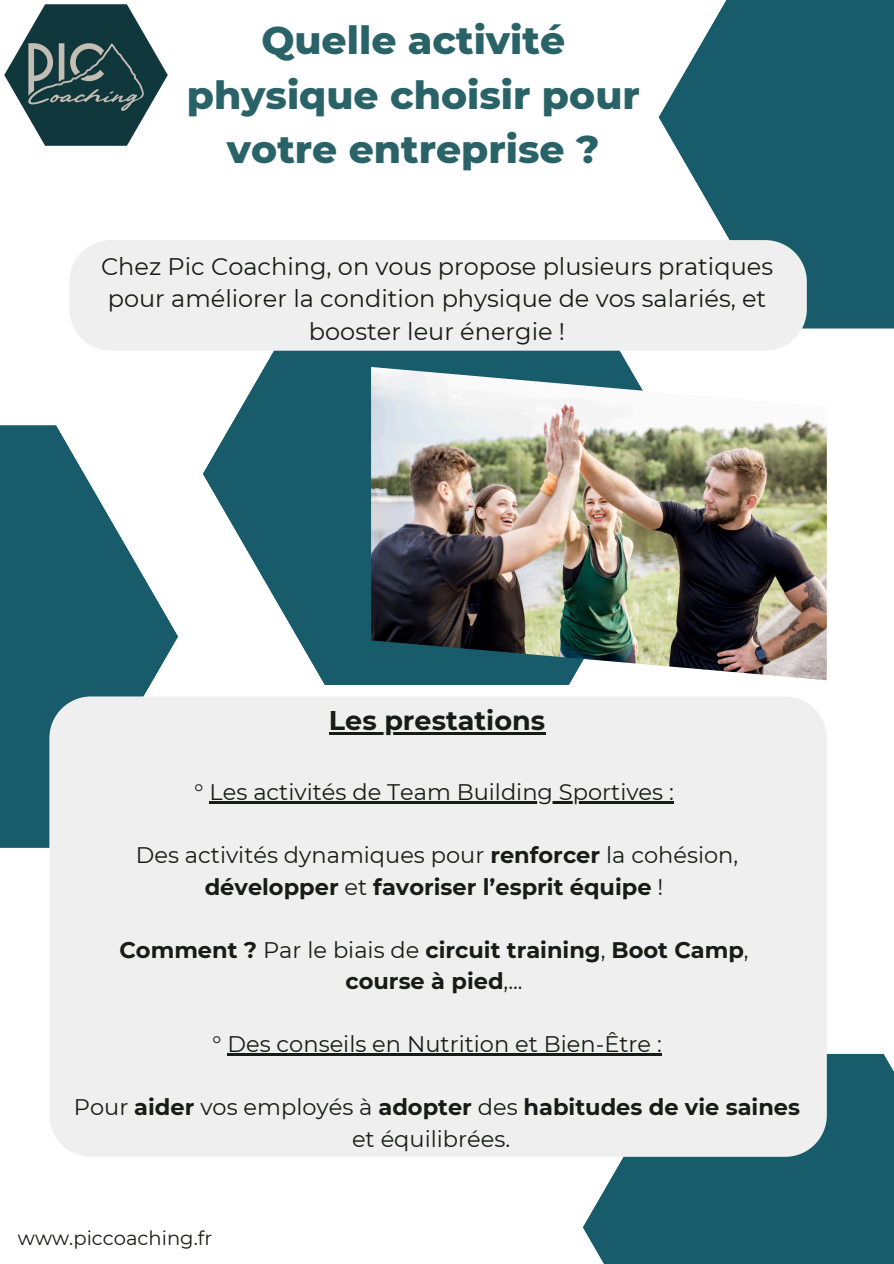
<style>
.page{position:relative;width:894px;height:1264px;background:#fff}
.page>*{position:absolute;margin:0;border:0;box-sizing:border-box;transform-origin:0 0}
.t1{font:800 39.15px/54.6px "Montserrat";color:#2a6367;text-align:center}
.t2{font:700 27px "Montserrat";color:#181b16}
.t3{font:24px/32.7px "Montserrat";color:#181b16;text-align:center}
.t4{font:700 22.5px "Montserrat";color:#181b16}
.t5{font:22.5px "Montserrat";color:#181b16}
.t6{font:19.5px "Montserrat";color:#181b16}
.s1{font-weight:700}
.s2{font-weight:400}
</style>
<div class="page">
<svg style="left:659px;top:0;width:234px;height:328px;background:#37717e"></svg>
<svg style="left:203px;top:351px;width:426px;height:334px"></svg>
<div style="left:583px;top:1053px;width:310px;height:210px;background:#185c6b"></div>
<svg style="left:0;top:425px;width:178px;height:422px"></svg>
<div style="left:70px;top:240px;width:736px;height:111px;background:#efefef"></div>
<div style="left:49px;top:696px;width:777px;height:460px;background:#efefef;border-radius:42px"></div>
<hr style="left:329px;top:732px;width:216px;height:3px;background:#181b16">
<hr style="left:209px;top:801px;width:464px;height:2px;background:#181b16">
<hr style="left:227px;top:1053px;width:434px;height:2px;background:#181b16">
<img style="left:371px;top:367px;width:455px;height:313px">
<img style="left:4px;top:4px;width:164px;height:142px">
<h3 class="t1" style="left:187px;top:13px;width:454px">Quelle activité physique choisir pour votre entreprise ?</h3>
<p class="t3" style="left:101px;top:249px;width:673px">Chez Pic Coaching, on vous propose plusieurs pratiques pour améliorer la condition physique de vos salariés, et booster leur énergie !</p>
<h1 class="t2" style="left:329px;top:704px;width:217px">Les prestations</h1>
<h3 class="t5" style="left:194px;top:778px;width:481px">° Les activités de Team Building Sportives :</h3>
<p class="t5" style="left:136px;top:841px;width:603px">Des activités dynamiques pour <span class="s1">renforcer</span> la cohésion,</p>
<h2 class="t4" style="left:205px;top:873px;width:460px">développer <span class="s2">et</span> favoriser l’esprit équipe <span class="s2">!</span></h2>
<h2 class="t4" style="left:119px;top:936px;width:630px">Comment ? <span class="s2">Par le biais de</span> circuit training<span class="s2">,</span> Boot Camp<span class="s2">,</span></h2>
<h3 class="t4" style="left:345px;top:967px;width:179px">course à pied<span class="s2">,...</span></h3>
<h3 class="t5" style="left:212px;top:1030px;width:451px">° Des conseils en Nutrition et Bien-Être :</h3>
<h3 class="t4" style="left:74px;top:1093px;width:727px"><span class="s2">Pour</span> aider <span class="s2">vos employés à</span> adopter <span class="s2">des</span> habitudes de vie saines</h3>
<h3 class="t5" style="left:352px;top:1125px;width:159px">et équilibrées.</h3>
<h3 class="t6" style="left:18px;top:1225px;width:196px">www.piccoaching.fr</h3>
</div>
